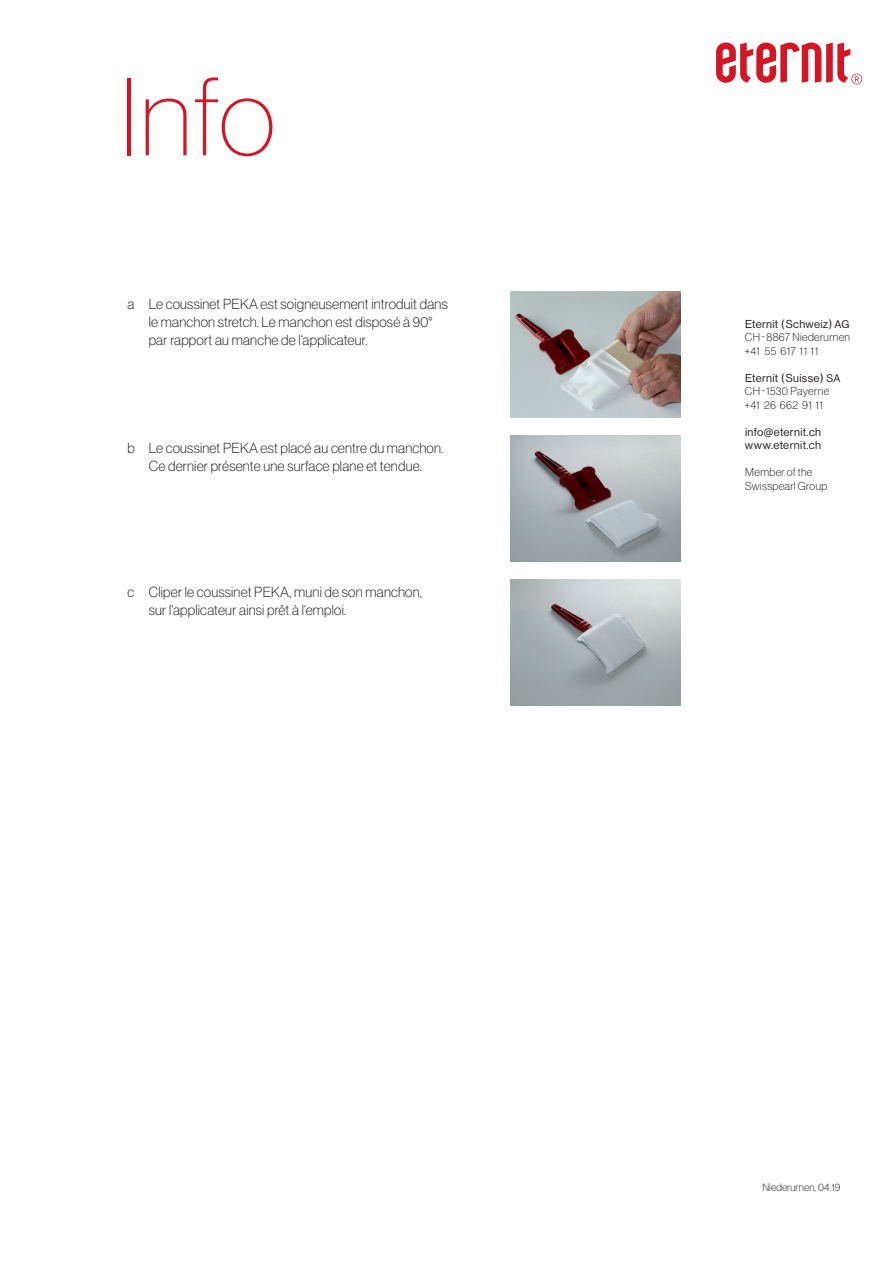
<style>
.page{position:relative;width:893px;height:1263px;background:#fff}
.page>*{position:absolute;margin:0;border:0;box-sizing:border-box;transform-origin:0 0}
.t1{font:108px "N Haas Grotesk DS Pro 25 Th";color:#d21623}
.t2{font:14.25px/18px "N Haas Grotesk DS Pro 35 X Lt";letter-spacing:.015em;color:#231f20}
.t3{font:11.25px/13.5px "N Haas Grotesk DS Pro 35 X Lt";letter-spacing:.035em;color:#231f20}
.t4{font:11.25px/13.5px "N Haas Grotesk DS Pro 55 Rg";letter-spacing:.025em;color:#231f20}
.t5{font:10.5px "N Haas Grotesk DS Pro 35 X Lt";letter-spacing:.015em;color:#231f20}
.s1{font-size:11.7px}
.s2{font-size:10.8px}
</style>
<div class="page">
<svg style="left:716px;top:43px;width:146px;height:41px"></svg>
<img style="left:510px;top:291px;width:170px;height:126px">
<img style="left:510px;top:435px;width:170px;height:126px">
<img style="left:510px;top:579px;width:170px;height:126px">
<h1 class="t1" style="left:120px;top:57px;width:156px">Info</h1>
<p class="t2" style="left:149px;top:295px;width:301px;text-indent:-21px">a Le coussinet PEKA est soigneusement introduit dans le manchon stretch. Le manchon est disposé à 90° par rapport au manche de l‘applicateur.</p>
<p class="t2" style="left:128px;top:439px;width:317px;text-align:center">b Le coussinet PEKA est placé au centre du manchon.<br>Ce dernier présente une surface plane et tendue.</p>
<p class="t2" style="left:149px;top:583px;width:275px;text-indent:-21px">c Cliper le coussinet PEKA, muni de son manchon, sur l‘applicateur ainsi prêt à l‘emploi.</p>
<p class="t4" style="left:745px;top:317px;width:106px">Eternit (Schweiz<span class="s1">)</span> <span class="s2">AG</span></p>
<p class="t3" style="left:744px;top:330px;width:107px">CH-8867 Niederurnen +41 55 617 11 11</p>
<p class="t4" style="left:745px;top:371px;width:97px">Eternit (Suisse<span class="s1">)</span> <span class="s2">SA</span></p>
<p class="t3" style="left:744px;top:384px;width:86px">CH-1530 Payerne +41 26 662 91 11</p>
<p class="t4" style="left:745px;top:425px;width:78px">info<span class="s2">@</span>eternit.ch www.eternit.ch</p>
<p class="t3" style="left:745px;top:465px;width:84px">Member of the<br>Swisspearl Group</p>
<p class="t5" style="left:762px;top:1181px;width:79px">Niederurnen, 04.19</p>
</div>
